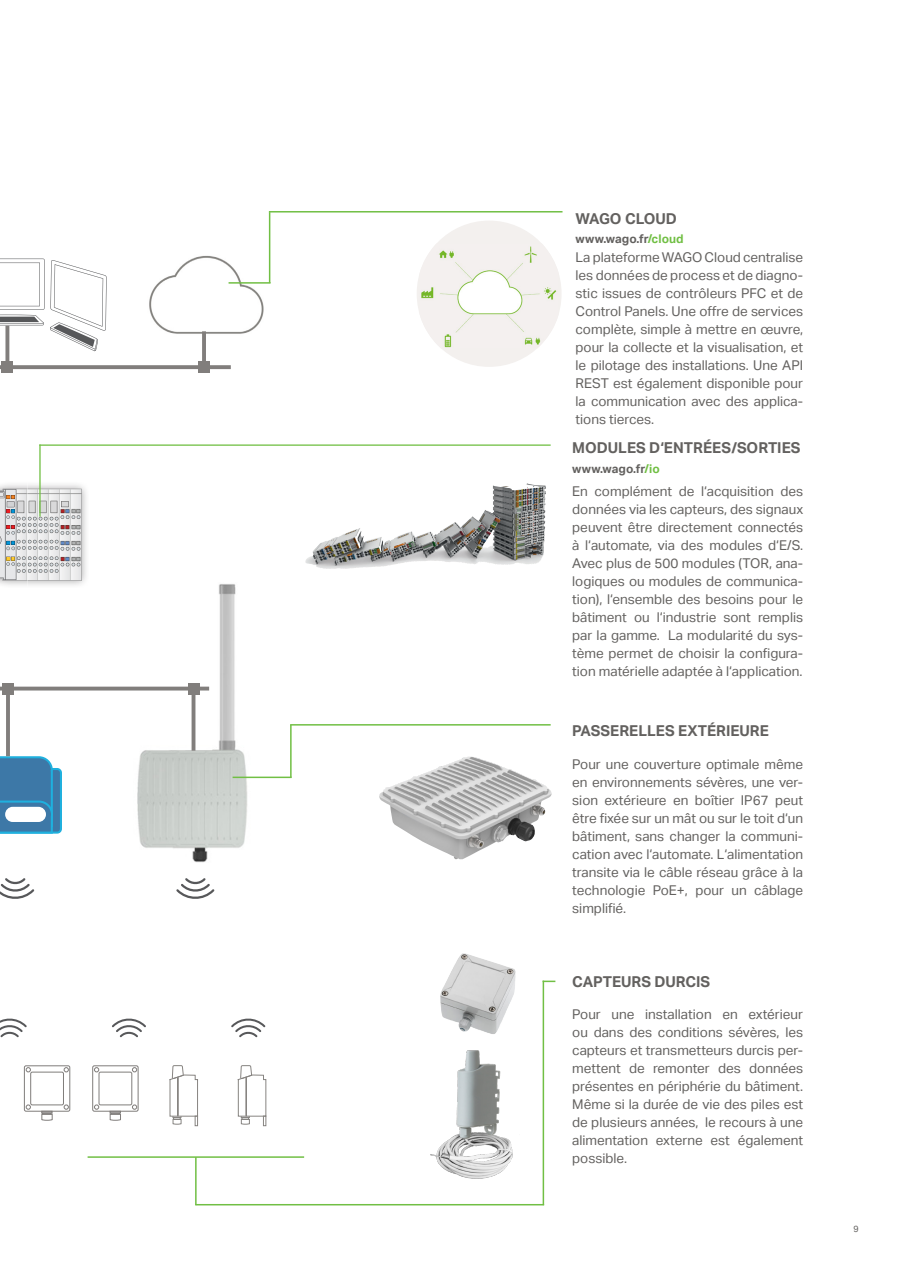
<style>
.page{position:relative;width:910px;height:1280px;background:#fff}
.page>*{position:absolute;margin:0;border:0;box-sizing:border-box;transform-origin:0 0}
.Body_Copy{font:700 15px "Aktiv Grotesk";color:#63615f}
.Body_Copy-2{font:13.5px/18px "Aktiv Grotesk";color:#63615f;text-align:justify}
.Body_Copy-3{font:700 12px "Aktiv Grotesk";color:#63615f}
.t1{font:9px "Aktiv Grotesk";color:#63615f}
.s1{color:#71bf44}
</style>
<div class="page">
<img style="left:305px;top:483px;width:234px;height:86px">
<img style="left:379px;top:757px;width:173px;height:102px">
<img style="left:133px;top:584px;width:125px;height:278px">
<div style="left:24px;top:1065px;width:46px;height:47px;border:1px solid #817e7c;border-radius:2px"></div>
<div style="left:30px;top:1071px;width:34px;height:34px;border:1px solid #817e7c;border-radius:2px"></div>
<svg style="left:64px;top:1104px;width:5px;height:6px"></svg>
<svg style="left:26px;top:1104px;width:5px;height:6px"></svg>
<svg style="left:64px;top:1067px;width:5px;height:5px"></svg>
<svg style="left:26px;top:1067px;width:5px;height:5px"></svg>
<svg style="left:41px;top:1111px;width:12px;height:10px"></svg>
<svg style="left:0;top:1018px;width:27px;height:20px"></svg>
<div style="left:92px;top:1065px;width:47px;height:47px;border:1px solid #817e7c;border-radius:2px"></div>
<div style="left:98px;top:1071px;width:34px;height:34px;border:1px solid #817e7c;border-radius:2px"></div>
<svg style="left:132px;top:1104px;width:5px;height:6px"></svg>
<svg style="left:94px;top:1104px;width:5px;height:6px"></svg>
<svg style="left:132px;top:1067px;width:5px;height:5px"></svg>
<svg style="left:94px;top:1067px;width:5px;height:5px"></svg>
<svg style="left:109px;top:1111px;width:13px;height:10px"></svg>
<svg style="left:169px;top:1065px;width:29px;height:61px"></svg>
<div style="left:177px;top:1077px;width:1px;height:39px;border:1px solid #878481"></div>
<svg style="left:237px;top:1065px;width:30px;height:61px"></svg>
<div style="left:246px;top:1077px;width:1px;height:39px;border:1px solid #878481"></div>
<svg style="left:112px;top:1018px;width:34px;height:20px"></svg>
<svg style="left:231px;top:1018px;width:35px;height:20px"></svg>
<hr style="left:192px;top:687px;width:3px;height:64px;background:#817e7c">
<img style="left:149px;top:255px;width:115px;height:79px">
<img style="left:28px;top:484px;width:58px;height:101px">
<hr style="left:202px;top:331px;width:4px;height:38px;background:#817e7c">
<svg style="left:0;top:878px;width:35px;height:21px"></svg>
<svg style="left:176px;top:878px;width:39px;height:21px"></svg>
<div style="left:199px;top:362px;width:11px;height:11px;background:#817e7c"></div>
<div style="left:188px;top:683px;width:11px;height:11px;background:#817e7c"></div>
<img style="left:430px;top:1050px;width:83px;height:129px">
<img style="left:440px;top:953px;width:76px;height:81px">
<div style="left:417px;top:221px;width:144px;height:145px;background:#f3f0ee;border-radius:50%"></div>
<img style="left:419px;top:243px;width:140px;height:105px">
<hr style="left:39px;top:444px;width:512px;height:2px;background:#71bf44">
<hr style="left:39px;top:444px;width:2px;height:73px;background:#71bf44">
<hr style="left:290px;top:724px;width:261px;height:2px;background:#71bf44">
<hr style="left:290px;top:725px;width:2px;height:53px;background:#71bf44">
<hr style="left:233px;top:777px;width:59px;height:1px;background:#71bf44">
<hr style="left:269px;top:211px;width:293px;height:2px;background:#71bf44">
<hr style="left:269px;top:212px;width:1px;height:71px;background:#71bf44">
<hr style="left:229px;top:282px;width:42px;height:2px;background:#71bf44">
<svg style="left:0;top:756px;width:62px;height:78px;background:#4186b3"></svg>
<div style="left:6px;top:808px;width:39px;height:13px;background:#fff;border-radius:7px"></div>
<div style="left:5px;top:807px;width:41px;height:15px;border:2px solid #fff;border-radius:7px"></div>
<hr style="left:0;top:687px;width:209px;height:3px;background:#817e7c">
<hr style="left:6px;top:689px;width:4px;height:67px;background:#817e7c">
<svg style="left:0;top:365px;width:231px;height:4px"></svg>
<svg style="left:0;top:258px;width:107px;height:106px"></svg>
<div style="left:2px;top:362px;width:11px;height:11px;background:#817e7c"></div>
<div style="left:3px;top:683px;width:11px;height:11px;background:#817e7c"></div>
<svg style="left:0;top:484px;width:28px;height:101px;background:#cfcece"></svg>
<hr style="left:195px;top:1204px;width:349px;height:1px;background:#71bf44">
<hr style="left:543px;top:981px;width:1px;height:224px;background:#71bf44">
<hr style="left:195px;top:1157px;width:2px;height:48px;background:#71bf44">
<hr style="left:88px;top:1156px;width:216px;height:2px;background:#71bf44">
<svg style="left:5px;top:326px;width:4px;height:36px"></svg>
<p class="Body_Copy" style="left:576px;top:210px;width:103px">WAGO CLOUD</p>
<p class="Body_Copy-3" style="left:576px;top:232px;width:109px">www.wago.fr<span class="s1">/cloud</span></p>
<p class="Body_Copy-2" style="left:576px;top:248px;width:229px">La plateforme WAGO Cloud centralise les données de process et de diagno&shy;stic issues de contrôleurs PFC et de Control Panels. Une offre de services complète, simple à mettre en œuvre, pour la collecte et la visualisation, et le pilotage des installations. Une API REST est également disponible pour la communication avec des applica&shy;tions tierces.</p>
<p class="Body_Copy" style="left:572px;top:439px;width:230px">MODULES D‘ENTRÉES/SORTIES</p>
<p class="Body_Copy-3" style="left:572px;top:462px;width:89px">www.wago.fr<span class="s1">/io</span></p>
<p class="Body_Copy-2" style="left:572px;top:482px;width:232px">En complément de l‘acquisition des données via les capteurs, des signaux peuvent être directement connectés à l‘automate, via des modules d‘E/S.<br>Avec plus de 500 modules (TOR, ana&shy;logiques ou modules de communica&shy;tion), l‘ensemble des besoins pour le bâtiment ou l‘industrie sont remplis par la gamme. La modularité du sys&shy;tème permet de choisir la configura&shy;tion matérielle adaptée à l‘application.</p>
<p class="Body_Copy" style="left:572px;top:722px;width:198px">PASSERELLES EXTÉRIEURE</p>
<p class="Body_Copy-2" style="left:572px;top:755px;width:232px">Pour une couverture optimale même en environnements sévères, une ver&shy;sion extérieure en boîtier IP67 peut être fixée sur un mât ou sur le toit d‘un bâtiment, sans changer la communi&shy;cation avec l‘automate. L‘alimentation transite via le câble réseau grâce à la technologie PoE+, pour un câblage simplifié.</p>
<p class="Body_Copy" style="left:572px;top:973px;width:139px">CAPTEURS DURCIS</p>
<p class="Body_Copy-2" style="left:572px;top:1005px;width:232px">Pour une installation en extérieur ou dans des conditions sévères, les capteurs et transmetteurs durcis per&shy;mettent de remonter des données présentes en périphérie du bâtiment.<br>Même si la durée de vie des piles est de plusieurs années, le recours à une alimentation externe est également possible.</p>
<p class="t1" style="left:854px;top:1224px;width:7px">9</p>
</div>
